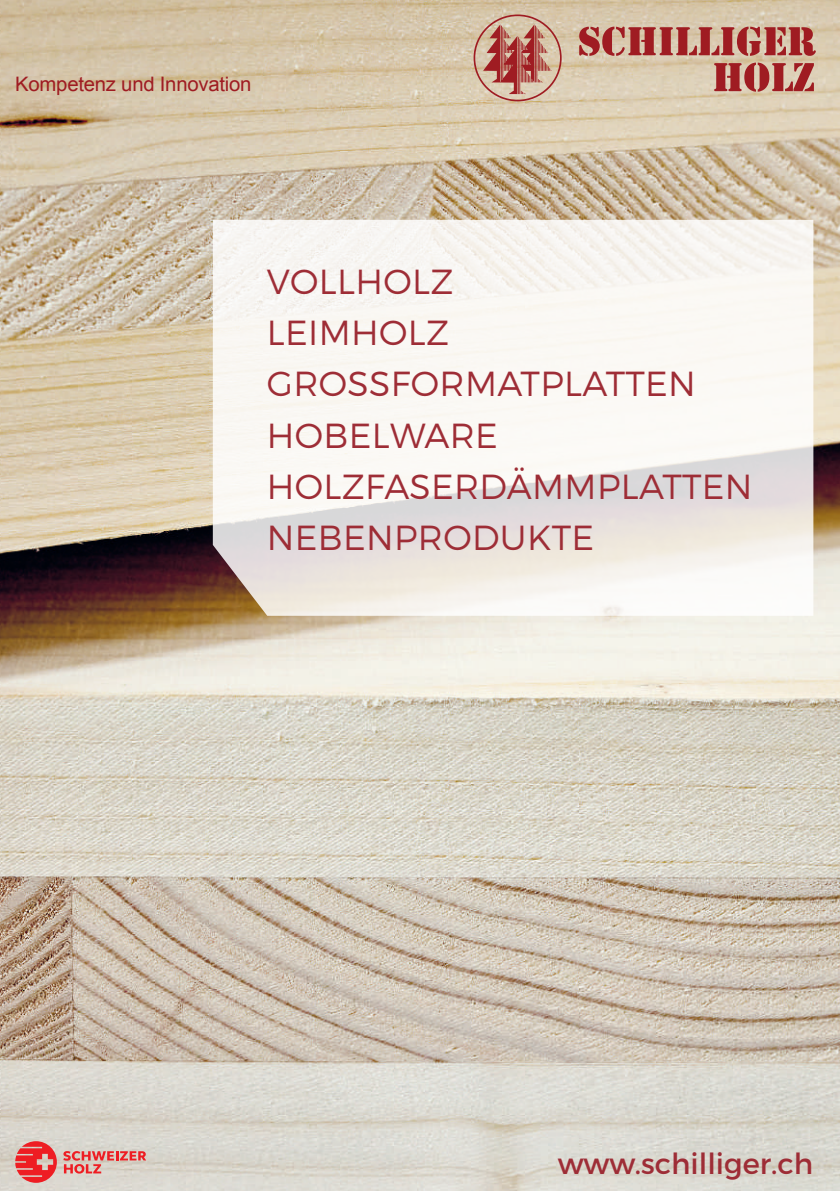
<style>
.page{position:relative;width:840px;height:1191px;background:#fff}
.page>*{position:absolute;margin:0;border:0;box-sizing:border-box;transform-origin:0 0}
.t1{font:300 34.8px/51px "Montserrat";letter-spacing:.01em;color:#9e2d36}
.t2{font:29px "Montserrat";color:#9e2d36}
.t3{font:20px "Arial";letter-spacing:-.01em;color:#9f1c22}
</style>
<div class="page">
<svg style="left:839px;top:0;width:1px;height:266px"></svg>
<img style="left:0;top:0;width:839px;height:1191px">
<svg style="left:15px;top:1141px;width:42px;height:41px;background:#e56161"></svg>
<svg style="left:63px;top:1151px;width:83px;height:22px;background:#de9590"></svg>
<svg style="left:213px;top:220px;width:599px;height:396px;fill:#f9f7f3"></svg>
<svg style="left:579px;top:27px;width:236px;height:29px;background:#b96b62"></svg>
<svg style="left:713px;top:63px;width:100px;height:29px;background:#b96861"></svg>
<svg style="left:473px;top:14px;width:88px;height:87px;background:#c79483"></svg>
<p class="t3" style="left:15px;top:71px;width:238px">Kompetenz und Innovation</p>
<p class="t1" style="left:267px;top:256px;width:487px">VOLLHOLZ<br>LEIMHOLZ<br>GROSSFORMATPLATTEN<br>HOBELWARE<br>HOLZFASERDÄMMPLATTEN<br>NEBENPRODUKTE</p>
<p class="t2" style="left:557px;top:1145px;width:257px">www.schilliger.ch</p>
</div>
